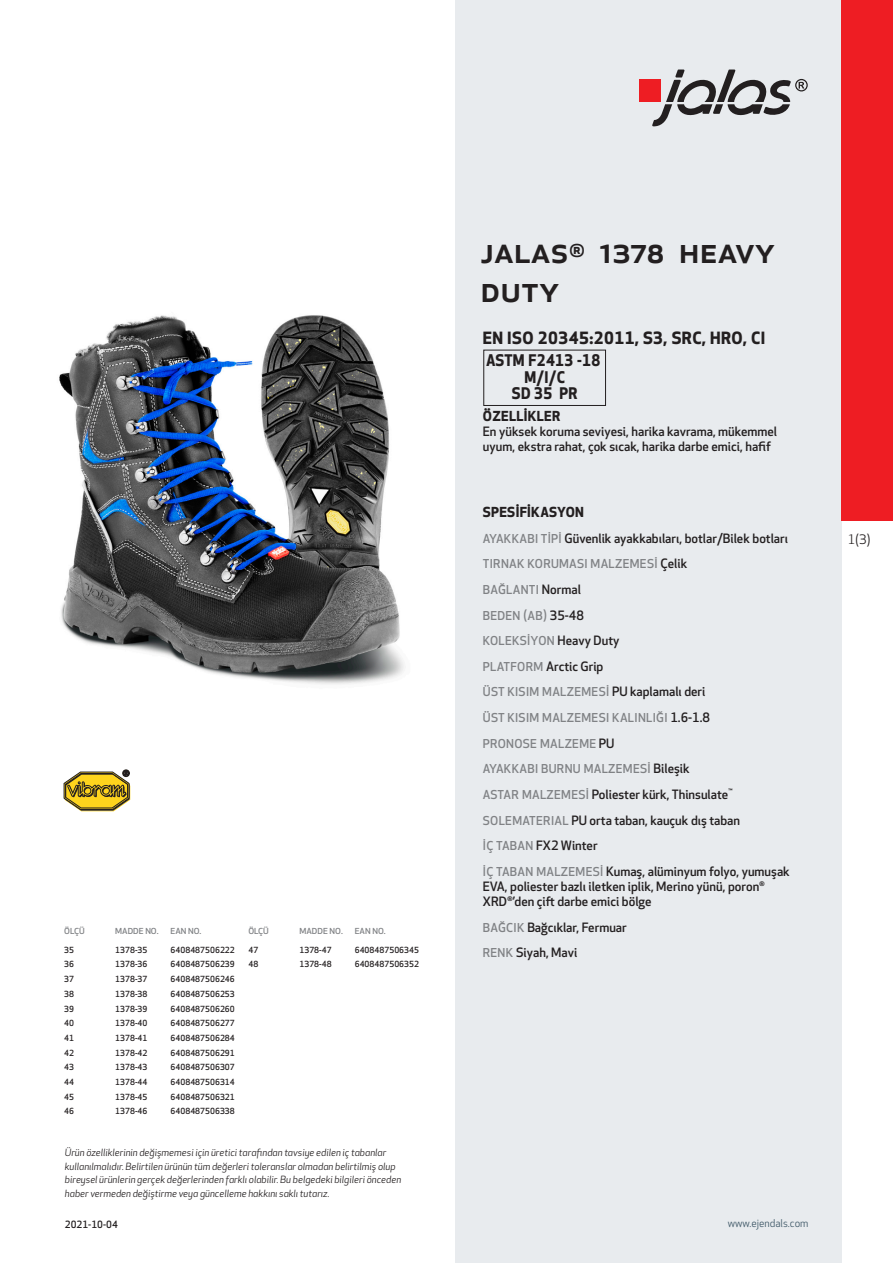
<style>
.page{position:relative;width:893px;height:1263px;background:#fff}
.page>*{position:absolute;margin:0;border:0;box-sizing:border-box;transform-origin:0 0}
.prodname{font:500 36px/39px "Apex New";color:#231f20}
.Funktion_body{font:700 16.5px "Apex New";letter-spacing:.025em;color:#231f20}
.Funktion_body-2{font:700 15.6px "Apex New";letter-spacing:.025em;color:#231f20;scale:.95 1}
.Funktion_body-3{font:700 13.5px "Apex New";letter-spacing:.025em;color:#231f20}
.t1{font:12.75px "Apex New";color:#231f20}
.Funktion_body-4{font:500 12.6px/15px "Apex New";color:#231f20}
.Funktion_body-5{font:500 12px "Apex New";letter-spacing:.025em;color:#808285}
.t2{font:10.5px "Apex New";color:#405968}
.t3{font:italic 9.75px/13.5px "Apex New";color:#231f20}
.t4{font:500 9.75px "Apex New";color:#231f20}
.ArticleTable_body{font:500 8.25px "Apex New";color:#231f20}
.ArticeTable_header{font:500 8.1px "Apex New";color:#808285;scale:1.06 1}
.s1{font-size:12px;color:#808285}
.s2{font-size:12.6px;color:#231f20}
</style>
<div class="page">
<div style="left:455px;top:0;width:387px;height:1263px;background:#e8ebee"></div>
<div style="left:639px;top:80px;width:22px;height:22px;background:#ee1d23"></div>
<svg style="left:652px;top:70px;width:156px;height:56px"></svg>
<div style="left:483px;top:350px;width:123px;height:56px;border:1px solid #231f20"></div>
<div style="left:842px;top:0;width:51px;height:520px;background:#ee1d23"></div>
<img style="left:59px;top:315px;width:345px;height:370px">
<svg style="left:64px;top:770px;width:66px;height:41px;background:#b8a142"></svg>
<p class="ArticeTable_header" style="left:64px;top:925px;width:21px">ÖLÇÜ</p>
<p class="ArticeTable_header" style="left:115px;top:925px;width:42px">MADDE NO.</p>
<p class="ArticeTable_header" style="left:171px;top:925px;width:31px">EAN NO.</p>
<p class="ArticleTable_body" style="left:64px;top:944px;width:11px">35</p>
<p class="ArticleTable_body" style="left:115px;top:944px;width:34px">1378-35</p>
<p class="ArticleTable_body" style="left:171px;top:944px;width:66px">6408487506222</p>
<p class="ArticleTable_body" style="left:64px;top:959px;width:11px">36</p>
<p class="ArticleTable_body" style="left:115px;top:959px;width:34px">1378-36</p>
<p class="ArticleTable_body" style="left:171px;top:959px;width:66px">6408487506239</p>
<p class="ArticleTable_body" style="left:64px;top:973px;width:11px">37</p>
<p class="ArticleTable_body" style="left:115px;top:973px;width:34px">1378-37</p>
<p class="ArticleTable_body" style="left:171px;top:973px;width:66px">6408487506246</p>
<p class="ArticleTable_body" style="left:64px;top:988px;width:11px">38</p>
<p class="ArticleTable_body" style="left:115px;top:988px;width:34px">1378-38</p>
<p class="ArticleTable_body" style="left:171px;top:988px;width:66px">6408487506253</p>
<p class="ArticleTable_body" style="left:64px;top:1003px;width:11px">39</p>
<p class="ArticleTable_body" style="left:115px;top:1003px;width:34px">1378-39</p>
<p class="ArticleTable_body" style="left:171px;top:1003px;width:66px">6408487506260</p>
<p class="ArticleTable_body" style="left:64px;top:1018px;width:11px">40</p>
<p class="ArticleTable_body" style="left:115px;top:1018px;width:34px">1378-40</p>
<p class="ArticleTable_body" style="left:171px;top:1018px;width:66px">6408487506277</p>
<p class="ArticleTable_body" style="left:64px;top:1032px;width:11px">41</p>
<p class="ArticleTable_body" style="left:115px;top:1032px;width:34px">1378-41</p>
<p class="ArticleTable_body" style="left:171px;top:1032px;width:66px">6408487506284</p>
<p class="ArticleTable_body" style="left:64px;top:1047px;width:11px">42</p>
<p class="ArticleTable_body" style="left:115px;top:1047px;width:34px">1378-42</p>
<p class="ArticleTable_body" style="left:171px;top:1047px;width:66px">6408487506291</p>
<p class="ArticleTable_body" style="left:64px;top:1062px;width:11px">43</p>
<p class="ArticleTable_body" style="left:115px;top:1062px;width:34px">1378-43</p>
<p class="ArticleTable_body" style="left:171px;top:1062px;width:66px">6408487506307</p>
<p class="ArticleTable_body" style="left:64px;top:1076px;width:11px">44</p>
<p class="ArticleTable_body" style="left:115px;top:1076px;width:34px">1378-44</p>
<p class="ArticleTable_body" style="left:171px;top:1076px;width:66px">6408487506314</p>
<p class="ArticleTable_body" style="left:64px;top:1091px;width:11px">45</p>
<p class="ArticleTable_body" style="left:115px;top:1091px;width:34px">1378-45</p>
<p class="ArticleTable_body" style="left:171px;top:1091px;width:66px">6408487506321</p>
<p class="ArticleTable_body" style="left:64px;top:1106px;width:11px">46</p>
<p class="ArticleTable_body" style="left:115px;top:1106px;width:34px">1378-46</p>
<p class="ArticleTable_body" style="left:171px;top:1106px;width:66px">6408487506338</p>
<p class="ArticeTable_header" style="left:248px;top:925px;width:21px">ÖLÇÜ</p>
<p class="ArticeTable_header" style="left:299px;top:925px;width:42px">MADDE NO.</p>
<p class="ArticeTable_header" style="left:355px;top:925px;width:31px">EAN NO.</p>
<p class="ArticleTable_body" style="left:248px;top:944px;width:11px">47</p>
<p class="ArticleTable_body" style="left:299px;top:944px;width:34px">1378-47</p>
<p class="ArticleTable_body" style="left:355px;top:944px;width:66px">6408487506345</p>
<p class="ArticleTable_body" style="left:248px;top:959px;width:11px">48</p>
<p class="ArticleTable_body" style="left:299px;top:959px;width:34px">1378-48</p>
<p class="ArticleTable_body" style="left:355px;top:959px;width:66px">6408487506352</p>
<p class="t3" style="left:65px;top:1146px;width:338px">Ürün özelliklerinin değişmemesi için üretici tarafından tavsiye edilen iç tabanlar kullanılmalıdır. Belirtilen ürünün tüm değerleri toleranslar olmadan belirtilmiş olup bireysel ürünlerin gerçek değerlerinden farklı olabilir. Bu belgedeki bilgileri önceden haber vermeden değiştirme veya güncelleme hakkını saklı tutarız.</p>
<p class="t4" style="left:65px;top:1218px;width:54px">2021-10-04</p>
<p class="prodname" style="left:480px;top:230px;width:296px">JALAS<sup>®</sup> 1378 HEAVY<br>DUTY</p>
<p class="Funktion_body" style="left:483px;top:326px;width:284px">EN ISO 20345:2011, S3, SRC, HRO, CI</p>
<p class="Funktion_body-2" style="left:486px;top:349px;width:122px">ASTM F2413 -18</p>
<p class="Funktion_body-2" style="left:524px;top:366px;width:44px">M/I/C</p>
<p class="Funktion_body-2" style="left:512px;top:382px;width:71px">SD 35 PR</p>
<p class="Funktion_body-3" style="left:483px;top:406px;width:79px">ÖZELLİKLER</p>
<p class="Funktion_body-4" style="left:483px;top:423px;width:296px">En yüksek koruma seviyesi, harika kavrama, mükemmel uyum, ekstra rahat, çok sıcak, harika darbe emici, hafif</p>
<p class="Funktion_body-3" style="left:483px;top:502px;width:103px">SPESİFİKASYON</p>
<p class="Funktion_body-4" style="left:483px;top:530px;width:307px"><span class="s1">AYAKKABI TİPİ</span> Güvenlik ayakkabıları, botlar/Bilek botları</p>
<p class="Funktion_body-5" style="left:483px;top:556px;width:206px">TIRNAK KORUMASI MALZEMESİ <span class="s2">Çelik</span></p>
<p class="Funktion_body-5" style="left:483px;top:581px;width:100px">BAĞLANTI <span class="s2">Normal</span></p>
<p class="Funktion_body-5" style="left:483px;top:607px;width:103px">BEDEN (AB) <span class="s2">35-48</span></p>
<p class="Funktion_body-5" style="left:483px;top:633px;width:138px">KOLEKSİYON <span class="s2">Heavy Duty</span></p>
<p class="Funktion_body-4" style="left:483px;top:658px;width:122px"><span class="s1">PLATFORM</span> Arctic Grip</p>
<p class="Funktion_body-5" style="left:483px;top:684px;width:224px">ÜST KISIM MALZEMESİ <span class="s2">PU kaplamalı deri</span></p>
<p class="Funktion_body-5" style="left:483px;top:710px;width:229px">ÜST KISIM MALZEMESI KALINLIĞI <span class="s2">1.6-1.8</span></p>
<p class="Funktion_body-5" style="left:483px;top:735px;width:133px">PRONOSE MALZEME <span class="s2">PU</span></p>
<p class="Funktion_body-5" style="left:483px;top:761px;width:208px">AYAKKABI BURNU MALZEMESİ <span class="s2">Bileşik</span></p>
<p class="Funktion_body-4" style="left:483px;top:787px;width:251px"><span class="s1">ASTAR MALZEMESİ</span> Poliester kürk, Thinsulate<sup>™</sup></p>
<p class="Funktion_body-4" style="left:483px;top:812px;width:259px"><span class="s1">SOLEMATERIAL</span> PU orta taban, kauçuk dış taban</p>
<p class="Funktion_body-4" style="left:483px;top:838px;width:116px"><span class="s1">İÇ TABAN</span> FX2 Winter</p>
<p class="Funktion_body-4" style="left:483px;top:863px;width:309px"><span class="s1">İÇ TABAN MALZEMESİ</span> Kumaş, alüminyum folyo, yumuşak<br>EVA, poliester bazlı iletken iplik, Merino yünü, poron<sup>®<br></sup>XRD<sup>®</sup>’den çift darbe emici bölge</p>
<p class="Funktion_body-4" style="left:483px;top:919px;width:145px"><span class="s1">BAĞCIK</span> Bağcıklar, Fermuar</p>
<p class="Funktion_body-4" style="left:483px;top:945px;width:96px"><span class="s1">RENK</span> Siyah, Mavi</p>
<p class="t1" style="left:848px;top:531px;width:24px">1(3)</p>
<p class="t2" style="left:728px;top:1217px;width:82px">www.ejendals.com</p>
</div>
